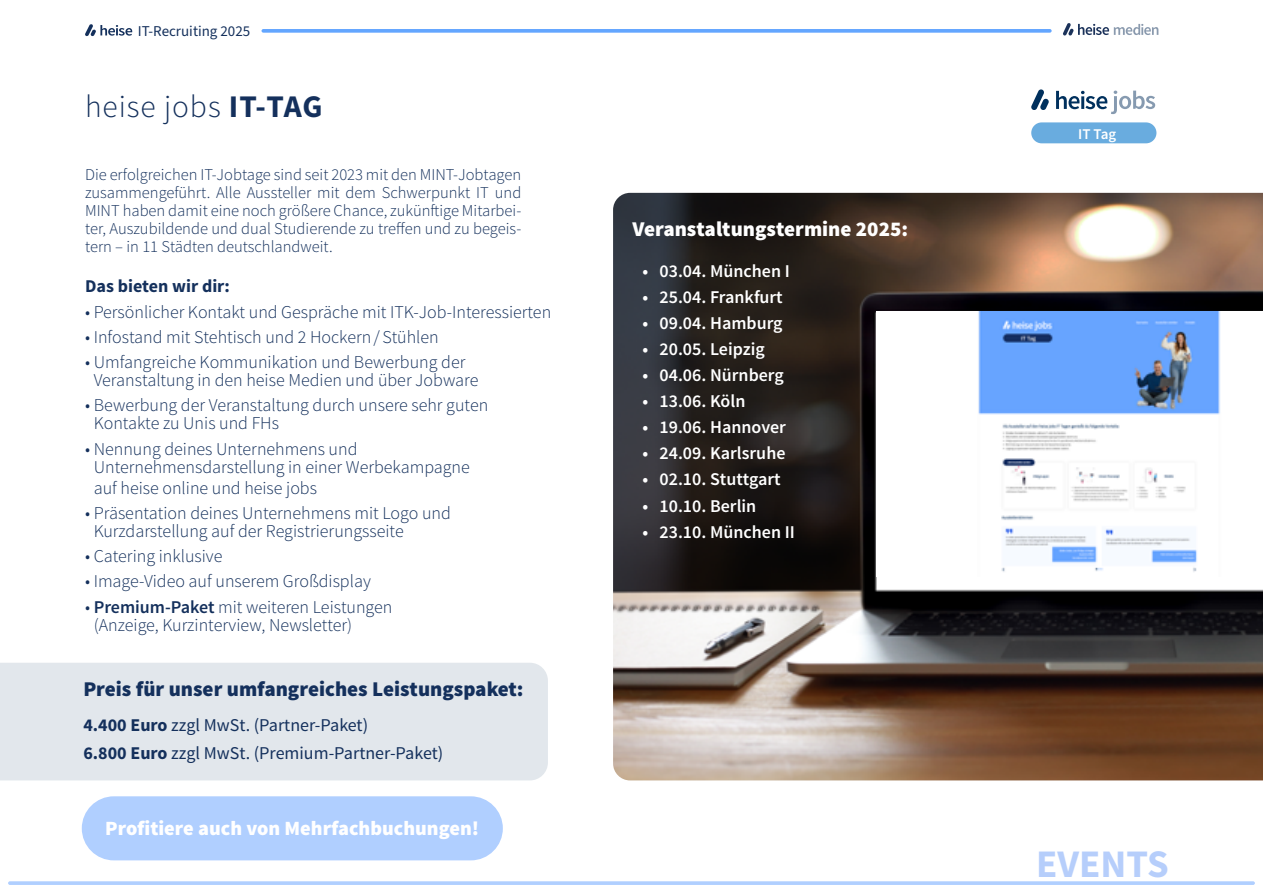
<style>
.page{position:relative;width:1263px;height:893px;background:#fff}
.page>*{position:absolute;margin:0;border:0;box-sizing:border-box;transform-origin:0 0}
.t1{font:700 39px "Source Sans 3";color:#b6cefb}
.t2{font:300 31.5px "Source Sans Pro";letter-spacing:.03em;color:#14305c}
.t3{font:900 21px "Source Sans Pro";color:#14305c}
.t4{font:900 21px "Source Sans Pro";color:#fff}
.t5{font:900 20.25px "Source Sans Pro";color:#fff}
.t6{font:300 18px/18px "Source Sans Pro";color:#14305c}
.t7{font:600 18px "Source Sans Pro";color:#fff}
.t8{font:18px/27.3px "Source Sans Pro";color:#14305c}
.t9{font:700 18px "Source Sans Pro";color:#14305c}
.t10{font:300 16.5px/18px "Source Sans Pro";color:#14305c;text-align:justify}
.t11{font:15px "Source Sans 3";color:#14305c}
.t12{font:600 14.85px "Source Sans Pro";color:#fff}
.s1{font-weight:700}
.s2{font-weight:600}
</style>
<div class="page">
<svg style="left:8px;top:881px;width:1247px;height:4px;background:#b6d3ff"></svg>
<svg style="left:1063px;top:23px;width:95px;height:13px"></svg>
<svg style="left:85px;top:24px;width:47px;height:12px"></svg>
<svg style="left:261px;top:29px;width:791px;height:4px;background:#70adff"></svg>
<div style="left:0;top:663px;width:548px;height:117px;background:#e2e7ec"></div>
<div style="left:82px;top:796px;width:421px;height:64px;background:#b0cfff;border-radius:32px"></div>
<img style="left:613px;top:193px;width:650px;height:587px">
<img style="left:876px;top:311px;width:387px;height:265px">
<svg style="left:1031px;top:89px;width:18px;height:21px"></svg>
<svg style="left:1056px;top:90px;width:99px;height:24px"></svg>
<div style="left:1031px;top:122px;width:125px;height:21px;background:#69acdf;border-radius:10px"></div>
<p class="t11" style="left:138px;top:21px;width:114px">IT-Recruiting 2025</p>
<h2 class="t2" style="left:85px;top:88px;width:239px">heise jobs <span class="s1">IT-TAG</span></h2>
<p class="t10" style="left:85px;top:166px;width:438px">Die erfolgreichen IT-Jobtage sind seit 2023 mit den MINT-Jobtagen zusammengeführt. Alle Aussteller mit dem Schwerpunkt IT und MINT haben damit eine noch größere Chance, zukünftige Mitarbei&shy;ter, Auszubildende und dual Studierende zu treffen und zu begeis&shy;tern – in 11 Städten deutschlandweit.</p>
<p class="t9" style="left:85px;top:275px;width:146px">Das bieten wir dir:</p>
<p class="t6" style="left:85px;top:303px;width:468px">• Persönlicher Kontakt und Gespräche mit ITK-Job-Interessierten</p>
<p class="t6" style="left:85px;top:328px;width:355px">• Infostand mit Stehtisch und 2 Hockern/Stühlen</p>
<p class="t6" style="left:94px;top:353px;width:386px;text-indent:-9px">• Umfangreiche Kommunikation und Bewerbung der<br>Veranstaltung in den heise Medien und über Jobware</p>
<p class="t6" style="left:94px;top:397px;width:396px;text-indent:-9px">• Bewerbung der Veranstaltung durch unsere sehr guten<br>Kontakte zu Unis und FHs</p>
<p class="t6" style="left:94px;top:440px;width:378px;text-indent:-9px">• Nennung deines Unternehmens und<br>Unternehmensdarstellung in einer Werbekampagne</p>
<p class="t6" style="left:94px;top:479px;width:225px">auf heise online und heise jobs</p>
<p class="t6" style="left:94px;top:504px;width:359px;text-indent:-9px">• Präsentation deines Unternehmens mit Logo und<br>Kurzdarstellung auf der Registrierungsseite</p>
<p class="t6" style="left:85px;top:547px;width:139px">• Catering inklusive</p>
<p class="t6" style="left:85px;top:573px;width:287px">• Image-Video auf unserem Großdisplay</p>
<p class="t6" style="left:94px;top:598px;width:300px;text-indent:-9px">• <span class="s2">Premium-Paket</span> mit weiteren Leistungen (Anzeige, Kurzinterview, Newsletter)</p>
<p class="t3" style="left:83px;top:675px;width:442px">Preis für unser umfangreiches Leistungspaket:</p>
<p class="t8" style="left:83px;top:712px;width:361px"><span class="s1">4.400 Euro</span> zzgl MwSt. (Partner-Paket)<br><span class="s1">6.800 Euro</span> zzgl MwSt. (Premium-Partner-Paket)</p>
<p class="t5" style="left:105px;top:815px;width:375px">Profitiere auch von Mehrfachbuchungen!</p>
<p class="t4" style="left:632px;top:216px;width:277px">Veranstaltungstermine 2025:</p>
<p class="t7" style="left:642px;top:259px;width:149px">• 03.04. München I</p>
<p class="t7" style="left:642px;top:285px;width:142px">• 25.04. Frankfurt</p>
<p class="t7" style="left:642px;top:311px;width:142px">• 09.04. Hamburg</p>
<p class="t7" style="left:642px;top:338px;width:124px">• 20.05. Leipzig</p>
<p class="t7" style="left:642px;top:364px;width:143px">• 04.06. Nürnberg</p>
<p class="t7" style="left:642px;top:390px;width:104px">• 13.06. Köln</p>
<p class="t7" style="left:642px;top:416px;width:145px">• 19.06. Hannover</p>
<p class="t7" style="left:642px;top:442px;width:144px">• 24.09. Karlsruhe</p>
<p class="t7" style="left:642px;top:468px;width:140px">• 02.10. Stuttgart</p>
<p class="t7" style="left:642px;top:494px;width:115px">• 10.10. Berlin</p>
<p class="t7" style="left:642px;top:520px;width:154px">• 23.10. München II</p>
<p class="t12" style="left:1078px;top:124px;width:40px">IT Tag</p>
<h1 class="t1" style="left:1036px;top:839px;width:134px">EVENTS</h1>
</div>
